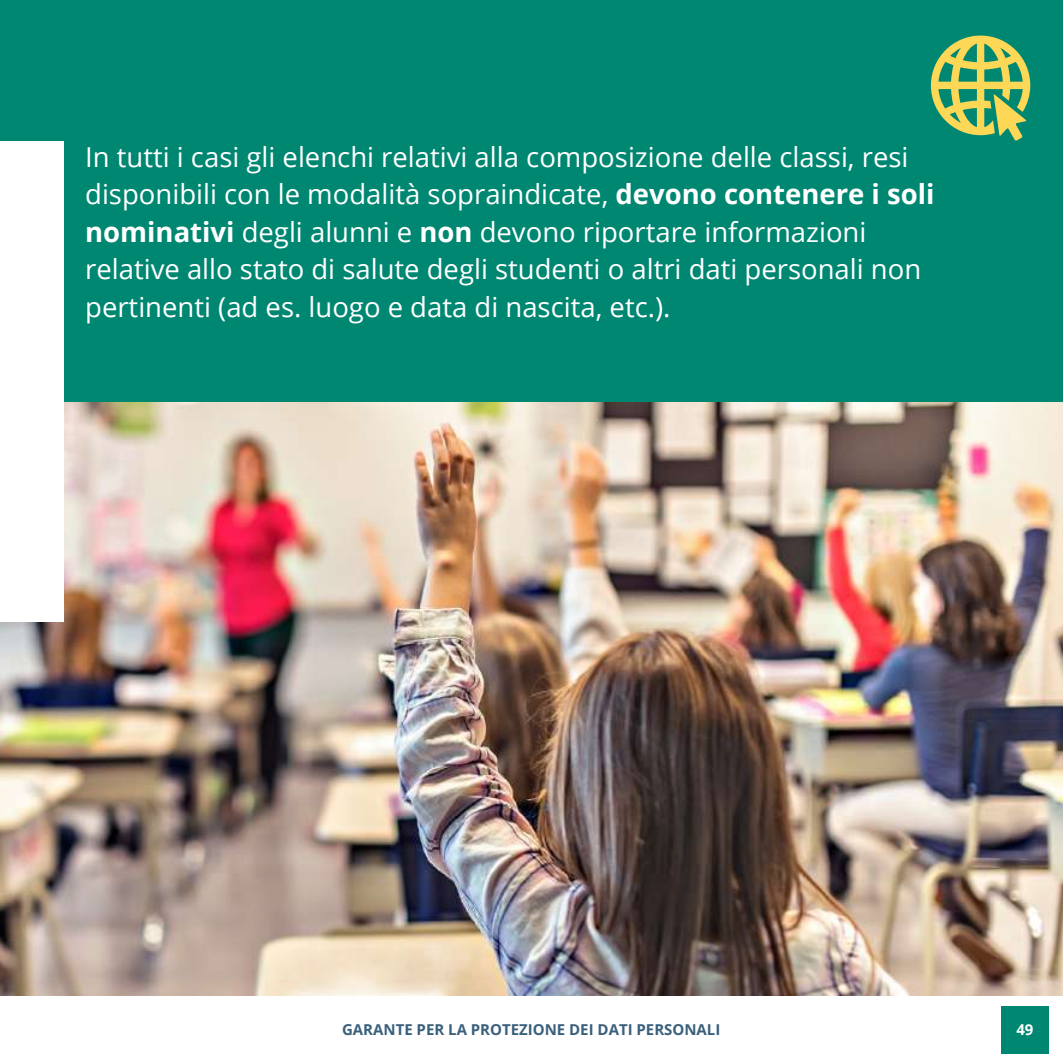
<style>
.page{position:relative;width:1063px;height:1064px;background:#fff}
.page>*{position:absolute;margin:0;border:0;box-sizing:border-box;transform-origin:0 0}
.t1{font:27.5px/37.5px "Open Sans";color:#fff}
.t2{font:700 15px "Open Sans";color:#3a607c}
.t3{font:700 15px "Open Sans";color:#fff}
.s1{font-weight:700}
</style>
<div class="page">
<div style="left:0;top:0;width:1062px;height:1062px;background:#008772"></div>
<img style="left:0;top:402px;width:1062px;height:593px">
<div style="left:0;top:141px;width:63px;height:480px;background:#fff"></div>
<div style="left:0;top:995px;width:1062px;height:68px;background:#fff"></div>
<div style="left:1001px;top:1005px;width:47px;height:47px;background:#008772"></div>
<svg style="left:931px;top:36px;width:99px;height:104px"></svg>
<p class="t1" style="left:85px;top:137px;width:850px">In tutti i casi gli elenchi relativi alla composizione delle classi, resi disponibili con le modalità sopraindicate, <span class="s1">devono contenere i soli nominativi</span> degli alunni e <span class="s1">non</span> devono riportare informazioni relative allo stato di salute degli studenti o altri dati personali non pertinenti (ad es. luogo e data di nascita, etc.).</p>
<p class="t2" style="left:342px;top:1018px;width:380px">GARANTE PER LA PROTEZIONE DEI DATI PERSONALI</p>
<p class="t3" style="left:1016px;top:1018px;width:19px">49</p>
</div>
